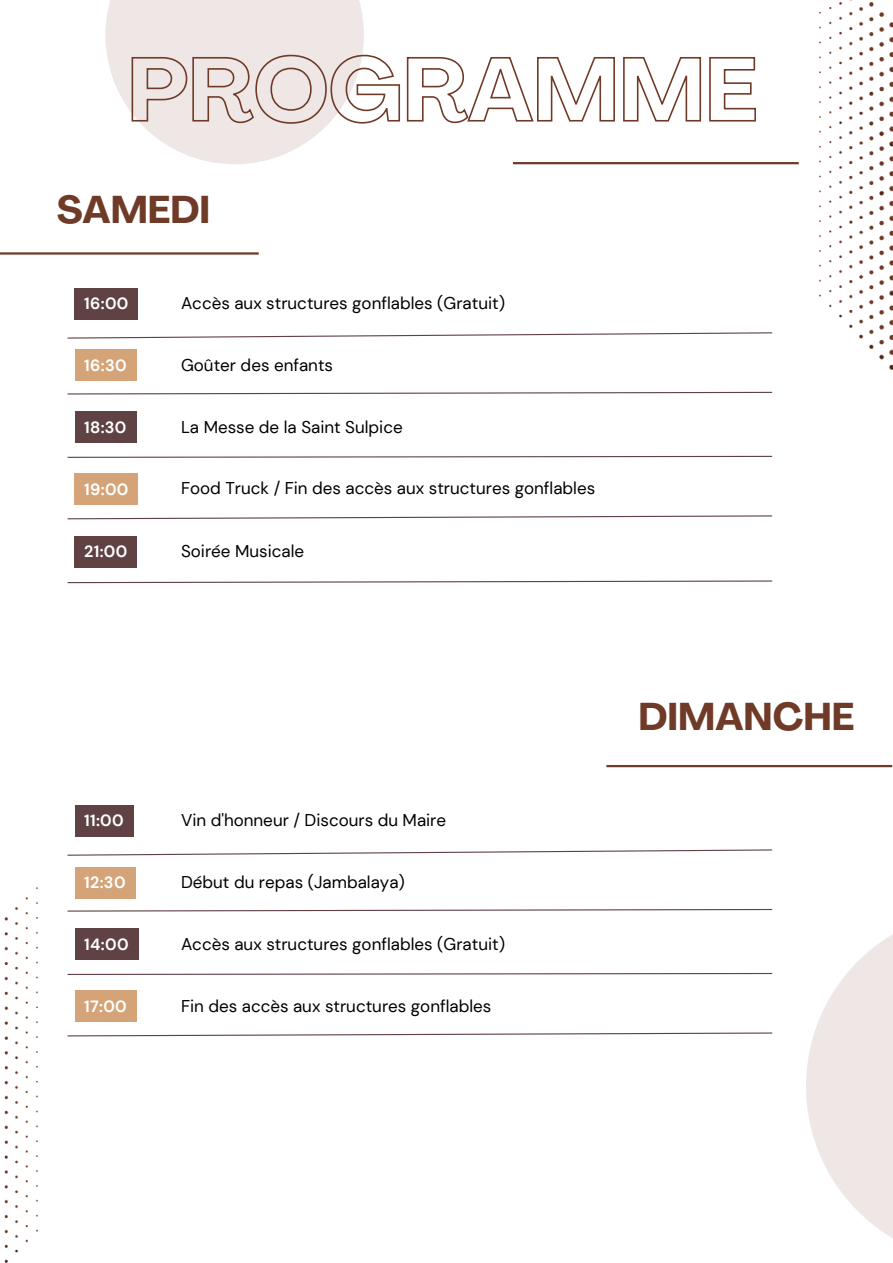
<style>
.page{position:relative;width:893px;height:1263px;background:#fff}
.page>*{position:absolute;margin:0;border:0;box-sizing:border-box;transform-origin:0 0}
.t1{font:700 38.17px "Agrandir";color:#6f3a27}
.t2{font:17.02px "DM Sans";color:#000}
.t3{font:700 16.27px "DM Sans";letter-spacing:.02em;color:#fff}
</style>
<div class="page">
<svg style="left:105px;top:0;width:259px;height:164px;fill:#eee7e5"></svg>
<img style="left:819px;top:0;width:74px;height:370px">
<hr style="left:513px;top:162px;width:286px;height:2px;background:#6f3a27">
<hr style="left:0;top:252px;width:259px;height:3px;background:#6f3a27">
<hr style="left:606px;top:765px;width:286px;height:2px;background:#6f3a27">
<svg style="left:67px;top:332px;width:706px;height:7px"></svg>
<svg style="left:67px;top:455px;width:706px;height:3px"></svg>
<svg style="left:67px;top:580px;width:706px;height:4px"></svg>
<svg style="left:67px;top:391px;width:706px;height:4px"></svg>
<svg style="left:67px;top:515px;width:706px;height:5px"></svg>
<svg style="left:67px;top:849px;width:706px;height:7px"></svg>
<svg style="left:67px;top:973px;width:706px;height:2px"></svg>
<svg style="left:67px;top:908px;width:706px;height:4px"></svg>
<svg style="left:67px;top:1032px;width:706px;height:5px"></svg>
<img style="left:4px;top:887px;width:35px;height:376px">
<svg style="left:806px;top:934px;width:87px;height:304px;fill:#eee7e5"></svg>
<svg style="left:131px;top:54px;width:625px;height:71px"></svg>
<div style="left:75px;top:288px;width:63px;height:31px;background:#604245"></div>
<div style="left:75px;top:411px;width:61px;height:32px;background:#604245"></div>
<div style="left:75px;top:536px;width:62px;height:32px;background:#604245"></div>
<div style="left:75px;top:350px;width:61px;height:31px;background:#d4a478"></div>
<div style="left:75px;top:473px;width:63px;height:32px;background:#d4a478"></div>
<div style="left:75px;top:805px;width:58px;height:31px;background:#604245"></div>
<div style="left:75px;top:928px;width:63px;height:32px;background:#604245"></div>
<div style="left:75px;top:867px;width:60px;height:31px;background:#d4a478"></div>
<div style="left:75px;top:990px;width:61px;height:32px;background:#d4a478"></div>
<p class="t1" style="left:57px;top:194px;width:155px">SAMEDI</p>
<h3 class="t3" style="left:84px;top:293px;width:46px">16:00</h3>
<p class="t2" style="left:181px;top:292px;width:325px">Accès aux structures gonflables (Gratuit)</p>
<p class="t3" style="left:84px;top:355px;width:44px">16:30</p>
<h3 class="t2" style="left:181px;top:354px;width:154px">Goûter des enfants</h3>
<p class="t3" style="left:84px;top:417px;width:44px">18:30</p>
<h3 class="t2" style="left:181px;top:416px;width:223px">La Messe de la Saint Sulpice</h3>
<h2 class="t3" style="left:84px;top:478px;width:46px">19:00</h2>
<p class="t2" style="left:181px;top:478px;width:416px">Food Truck / Fin des accès aux structures gonflables</p>
<p class="t3" style="left:84px;top:541px;width:45px">21:00</p>
<p class="t2" style="left:181px;top:540px;width:125px">Soirée Musicale</p>
<h3 class="t1" style="left:638px;top:702px;width:217px">DIMANCHE</h3>
<h3 class="t3" style="left:84px;top:810px;width:41px">11:00</h3>
<h3 class="t2" style="left:181px;top:809px;width:267px">Vin d'honneur / Discours du Maire</h3>
<h3 class="t3" style="left:84px;top:872px;width:43px">12:30</h3>
<h3 class="t2" style="left:181px;top:871px;width:225px">Début du repas (Jambalaya)</h3>
<p class="t3" style="left:84px;top:934px;width:46px">14:00</p>
<p class="t2" style="left:181px;top:933px;width:325px">Accès aux structures gonflables (Gratuit)</p>
<p class="t3" style="left:84px;top:995px;width:44px">17:00</p>
<p class="t2" style="left:181px;top:995px;width:312px">Fin des accès aux structures gonflables</p>
</div>
